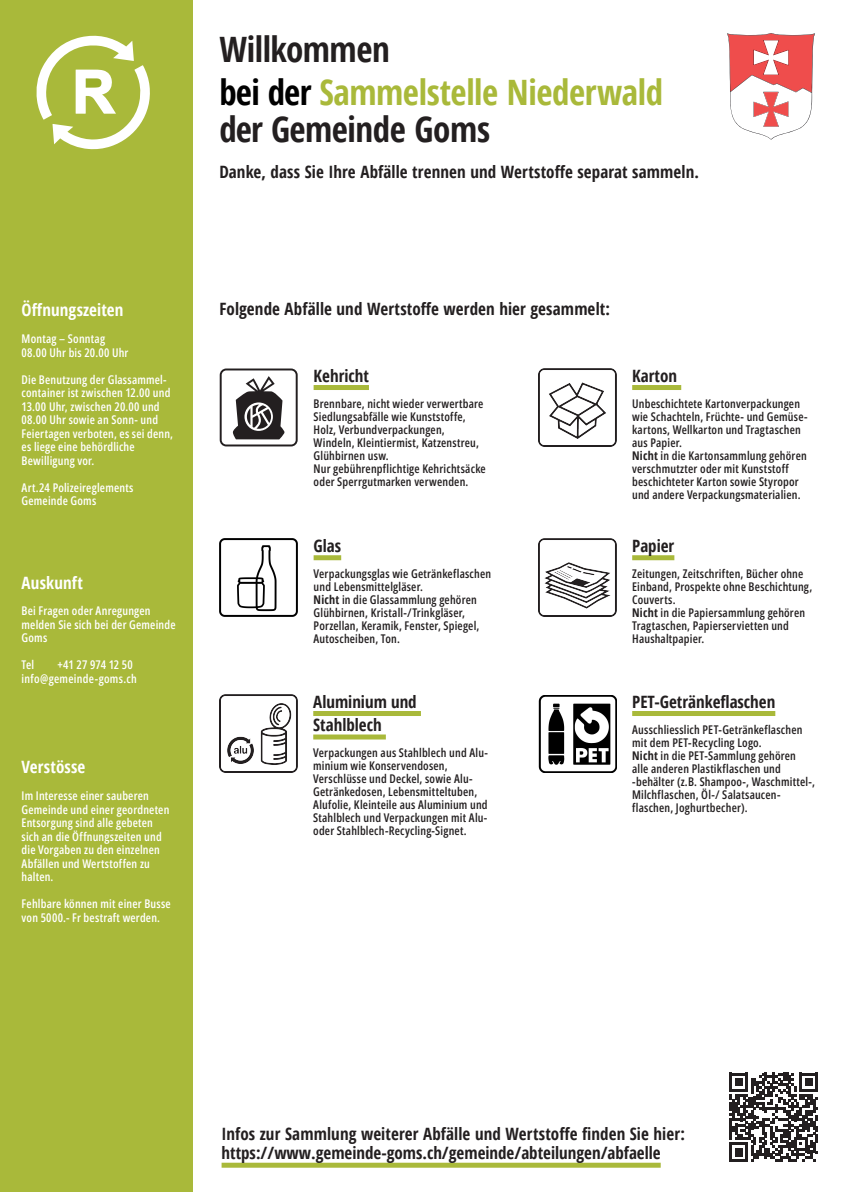
<style>
.page{position:relative;width:842px;height:1192px;background:#fff}
.page>*{position:absolute;margin:0;border:0;box-sizing:border-box;transform-origin:0 0}
.t1{font:700 condensed 35px "Open Sans";letter-spacing:-.01em;color:#a9b93a}
.t2{font:700 condensed 35px "Open Sans";letter-spacing:-.015em;color:#231f20}
.t3{font:700 condensed 17px/19px "Open Sans";color:#231f20}
.t4{font:700 condensed 17px "Open Sans";letter-spacing:.01em;color:#fff}
.t5{font:600 12px/13px "Open Sans Condensed";letter-spacing:.015em;color:#231f20}
.t6{font:600 12px/13.5px "Open Sans Condensed";letter-spacing:.015em;color:#fff}
.s1{color:#000}
.s2{font-family:"Open Sans";font-weight:700;font-stretch:condensed}
</style>
<div class="page">
<div style="left:0;top:0;width:193px;height:1192px;background:#a9b93a"></div>
<div style="left:222px;top:1163px;width:439px;height:5px;background:#a9b93a"></div>
<div style="left:314px;top:385px;width:55px;height:5px;background:#a9b93a"></div>
<div style="left:314px;top:555px;width:27px;height:5px;background:#a9b93a"></div>
<div style="left:632px;top:385px;width:49px;height:5px;background:#a9b93a"></div>
<div style="left:313px;top:711px;width:108px;height:5px;background:#a9b93a"></div>
<div style="left:313px;top:734px;width:73px;height:5px;background:#a9b93a"></div>
<div style="left:632px;top:555px;width:42px;height:5px;background:#a9b93a"></div>
<img style="left:220px;top:539px;width:78px;height:78px">
<img style="left:220px;top:694px;width:78px;height:78px">
<img style="left:539px;top:539px;width:78px;height:78px">
<svg style="left:727px;top:33px;width:88px;height:107px"></svg>
<svg style="left:220px;top:369px;width:78px;height:77px"></svg>
<svg style="left:729px;top:1073px;width:89px;height:88px"></svg>
<img style="left:539px;top:695px;width:78px;height:78px">
<div style="left:632px;top:711px;width:143px;height:5px;background:#a9b93a"></div>
<img style="left:539px;top:369px;width:78px;height:77px">
<svg style="left:36px;top:35px;width:114px;height:115px"></svg>
<p class="t2" style="left:219px;top:25px;width:172px">Willkommen</p>
<p class="t1" style="left:219px;top:68px;width:445px"><span class="s1">bei der</span> Sammelstelle Niederwald</p>
<p class="t2" style="left:219px;top:105px;width:272px">der Gemeinde Goms</p>
<p class="t3" style="left:219px;top:162px;width:481px">Danke, dass Sie Ihre Abfälle trennen und Wertstoffe separat sammeln.</p>
<h2 class="t4" style="left:22px;top:298px;width:103px">Öffnungszeiten</h2>
<p class="t6" style="left:22px;top:331px;width:108px;line-height:14px">Montag – Sonntag<br>08.00 Uhr bis 20.00 Uhr</p>
<p class="t6" style="left:22px;top:373px;width:153px">Die Benutzung der Glassammel&shy;container ist zwischen 12.00 und<br>13.00 Uhr, zwischen 20.00 und<br>08.00 Uhr sowie an Sonn- und<br>Feiertagen verboten, es sei denn, es liege eine behördliche<br>Bewilligung vor.</p>
<p class="t6" style="left:22px;top:481px;width:113px">Art.24 Polizeireglements<br>Gemeinde Goms</p>
<h2 class="t4" style="left:22px;top:571px;width:63px">Auskunft</h2>
<p class="t6" style="left:22px;top:604px;width:156px">Bei Fragen oder Anregungen melden Sie sich bei der Gemeinde<br>Goms</p>
<p class="t6" style="left:22px;top:658px;width:14px">Tel</p>
<p class="t6" style="left:22px;top:658px;width:117px;text-indent:36px">+41 27 974 12 50 info@gemeinde-goms.ch</p>
<h2 class="t4" style="left:22px;top:755px;width:65px">Verstösse</h2>
<p class="t6" style="left:22px;top:789px;width:149px">Im Interesse einer sauberen<br>Gemeinde und einer geordneten<br>Entsorgung sind alle gebeten sich an die Öffnungszeiten und die Vorgaben zu den einzelnen<br>Abfällen und Wertstoffen zu halten.</p>
<p class="t6" style="left:22px;top:897px;width:151px">Fehlbare können mit einer Busse von 5000.- Fr bestraft werden.</p>
<h2 class="t3" style="left:219px;top:299px;width:392px">Folgende Abfälle und Wertstoffe werden hier gesammelt:</h2>
<h2 class="t3" style="left:314px;top:365px;width:57px">Kehricht</h2>
<p class="t5" style="left:314px;top:396px;width:174px">Brennbare, nicht wieder verwertbare Siedlungsabfälle wie Kunststoffe, Holz, Verbundverpackungen, Windeln, Kleintiermist, Katzenstreu, Glühbirnen usw.<br>Nur gebührenpflichtige Kehrichtsäcke oder Sperrgutmarken verwenden.</p>
<h2 class="t3" style="left:314px;top:536px;width:29px">Glas</h2>
<p class="t5" style="left:314px;top:567px;width:179px">Verpackungsglas wie Getränkeflaschen und Lebensmittelgläser.<br><span class="s2">Nicht</span> in die Glassammlung gehören Glühbirnen, Kristall-/Trinkgläser, Porzellan, Keramik, Fenster, Spiegel, Autoscheiben, Ton.</p>
<h2 class="t3" style="left:313px;top:689px;width:105px;line-height:23.5px">Aluminium und<br>Stahlblech</h2>
<p class="t5" style="left:313px;top:746px;width:176px">Verpackungen aus Stahlblech und Alu&shy;minium wie Konservendosen, Verschlüsse und Deckel, sowie Alu-Getränkedosen, Lebensmitteltuben, Alufolie, Kleinteile aus Aluminium und Stahlblech und Verpackungen mit Alu&shy;oder Stahlblech-Recycling-Signet.</p>
<h2 class="t3" style="left:632px;top:365px;width:46px">Karton</h2>
<p class="t5" style="left:632px;top:396px;width:177px">Unbeschichtete Kartonverpackungen wie Schachteln, Früchte- und Gemüse&shy;kartons, Wellkarton und Tragtaschen aus Papier.<br><span class="s2">Nicht</span> in die Kartonsammlung gehören verschmutzter oder mit Kunststoff beschichteter Karton sowie Styropor und andere Verpackungsmaterialien.</p>
<h2 class="t3" style="left:632px;top:536px;width:44px">Papier</h2>
<p class="t5" style="left:632px;top:567px;width:182px">Zeitungen, Zeitschriften, Bücher ohne<br>Einband, Prospekte ohne Beschichtung,<br>Couverts.<br><span class="s2">Nicht</span> in die Papiersammlung gehören<br>Tragtaschen, Papierservietten und<br>Haushaltpapier.</p>
<p class="t3" style="left:632px;top:691px;width:145px">PET-Getränkeflaschen</p>
<p class="t5" style="left:632px;top:722px;width:172px">Ausschliesslich PET-Getränkeflaschen mit dem PET-Recycling Logo.</p>
<p class="t5" style="left:632px;top:748px;width:165px"><span class="s2">Nicht</span> in die PET-Sammlung gehören</p>
<p class="t5" style="left:632px;top:761px;width:184px">alle anderen Plastikflaschen und -behälter (z.B. Shampoo-, Waschmittel-,<br>Milchflaschen, Öl-/ Salatsaucen-</p>
<p class="t5" style="left:632px;top:800px;width:117px">flaschen, Joghurtbecher).</p>
<h2 class="t3" style="left:222px;top:1124px;width:465px">Infos zur Sammlung weiterer Abfälle und Wertstoffe finden Sie hier: https://www.gemeinde-goms.ch/gemeinde/abteilungen/abfaelle</h2>
</div>
